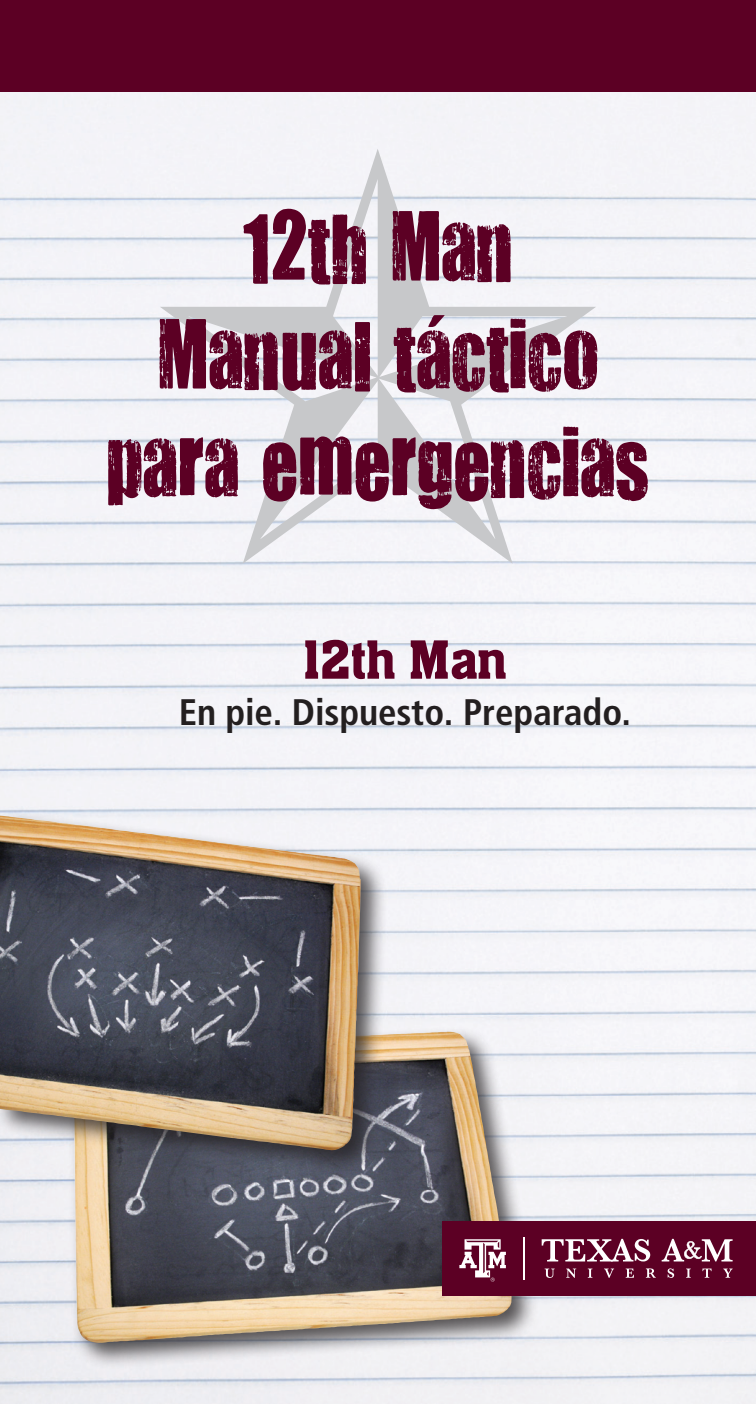
<style>
.page{position:relative;width:756px;height:1404px;background:#fff}
.page>*{position:absolute;margin:0;border:0;box-sizing:border-box;transform-origin:0 0}
.t1{font:81px/108px "You Are Loved";color:#5c0024;text-align:center}
.t2{font:500 57.3px "Aachen Std";letter-spacing:.01em;color:#5c0024}
.t3{font:700 condensed 36.9px "Frutiger";letter-spacing:-.005em;color:#231f20}
</style>
<div class="page">
<div style="left:67px;top:1025px;width:471px;height:344px;background:#231f20;opacity:.75"></div>
<img style="left:71px;top:1031px;width:376px;height:313px">
<div style="left:0;top:810px;width:387px;height:366px;background:#231f20;opacity:.75"></div>
<img style="left:0;top:816px;width:361px;height:335px">
<div style="left:442px;top:1221px;width:308px;height:75px;background:#5c0024"></div>
<hr style="left:524px;top:1238px;width:1px;height:42px;background:#fff">
<svg style="left:542px;top:1239px;width:108px;height:23px"></svg>
<svg style="left:545px;top:1269px;width:10px;height:9px"></svg>
<svg style="left:566px;top:1269px;width:10px;height:9px"></svg>
<svg style="left:588px;top:1269px;width:4px;height:9px"></svg>
<svg style="left:604px;top:1269px;width:10px;height:9px"></svg>
<svg style="left:626px;top:1269px;width:8px;height:9px"></svg>
<svg style="left:646px;top:1268px;width:10px;height:10px"></svg>
<svg style="left:668px;top:1268px;width:6px;height:10px"></svg>
<svg style="left:686px;top:1269px;width:5px;height:9px"></svg>
<svg style="left:702px;top:1269px;width:10px;height:9px"></svg>
<svg style="left:723px;top:1269px;width:10px;height:9px"></svg>
<svg style="left:662px;top:1239px;width:71px;height:22px"></svg>
<svg style="left:459px;top:1239px;width:47px;height:43px"></svg>
<div style="left:0;top:0;width:756px;height:92px;background:#5c0024"></div>
<svg style="left:160px;top:149px;width:436px;height:415px;fill:#f3f3f8"></svg>
<p class="t1" style="left:107px;top:189px;width:543px">12th Man<br>Manual táctico para emergencias</p>
<p class="t2" style="left:303px;top:629px;width:205px">12th Man</p>
<p class="t3" style="left:179px;top:691px;width:454px">En pie. Dispuesto. Preparado.</p>
</div>
